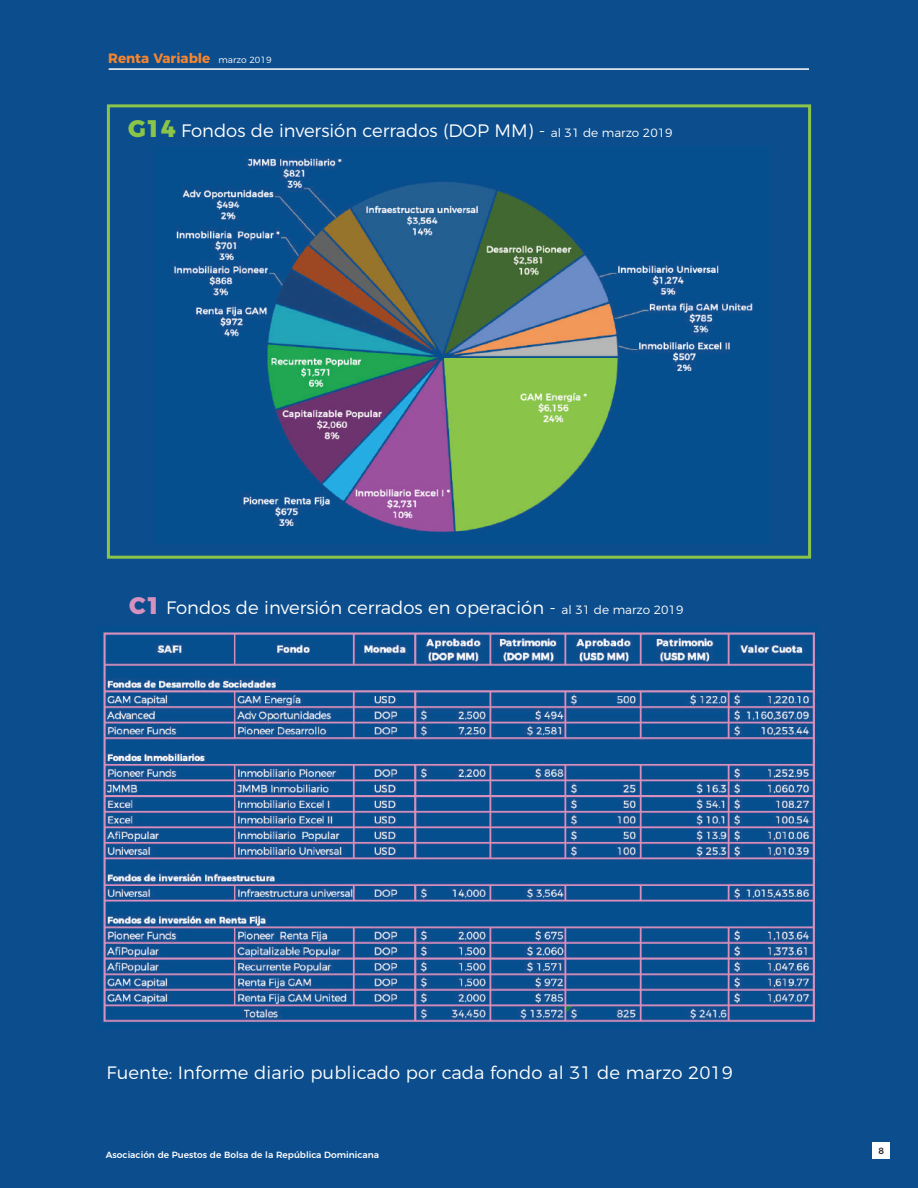
<style>
.page{position:relative;width:918px;height:1188px;background:#0c4d8d}
.page>*{position:absolute;margin:0;border:0;box-sizing:border-box;transform-origin:0 0}
.t1{font:300 18px "Montserrat";color:#fff}
.t2{font:700 13.5px "Montserrat";color:#f5852f}
.t3{font:500 9px "Montserrat";color:#fff}
.t4{font:500 9px "Montserrat";color:#231f20}
.s1{font-weight:300;font-size:9px;color:#fff}
.s2{font-weight:800;font-size:24px;color:#8ac54a}
.s3{font-size:12px}
.s4{font-weight:800;font-size:24px;color:#d691bf}
</style>
<div class="page">
<hr style="left:109px;top:68px;width:700px;height:2px;background:#fff">
<div style="left:107px;top:104px;width:704px;height:455px;border:3px solid #8ac54a"></div>
<div style="left:873px;top:1142px;width:17px;height:17px;background:#fff"></div>
<img style="left:173px;top:158px;width:581px;height:374px">
<img style="left:103px;top:632px;width:715px;height:392px">
<p class="t2" style="left:108px;top:47px;width:165px">Renta Variable <span class="s1">marzo 2019</span></p>
<p class="t1" style="left:128px;top:116px;width:546px"><span class="s2">G14</span> Fondos de inversión cerrados (DOP MM) - <span class="s3">al 31 de marzo 2019</span></p>
<p class="t1" style="left:129px;top:593px;width:556px"><span class="s4">C1</span> Fondos de inversión cerrados en operación - <span class="s3">al 31 de marzo 2019</span></p>
<p class="t1" style="left:106px;top:1059px;width:628px">Fuente: Informe diario publicado por cada fondo al 31 de marzo 2019</p>
<p class="t3" style="left:106px;top:1148px;width:275px">Asociación de Puestos de Bolsa de la República Dominicana</p>
<p class="t4" style="left:878px;top:1143px;width:7px">8</p>
</div>
